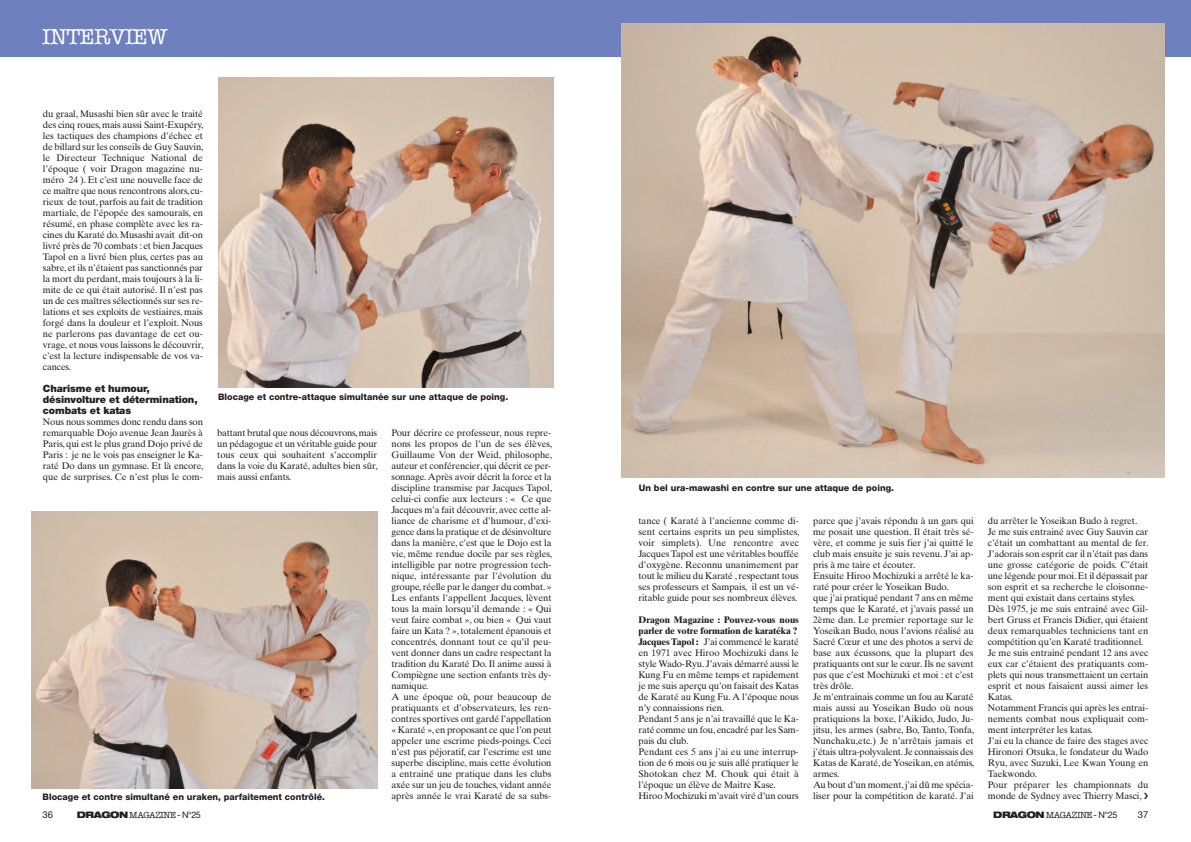
<style>
.page{position:relative;width:1191px;height:842px;background:#fff}
.page>*{position:absolute;margin:0;border:0;box-sizing:border-box;transform-origin:0 0}
.t1{font:22px "American Typewriter";letter-spacing:-.025em;color:#fff}
.t2{font:900 10px/11px "Helvetica Neue LT Std";letter-spacing:-.01em;color:#231f20}
.t3{font:9.5px/11px "Times Ten";letter-spacing:-.01em;color:#231f20;text-align:justify}
.t4{font:9.5px "Helvetica Neue LT Std";color:#231f20}
.t5{font:800 9px "Helvetica Neue LT Std";color:#231f20}
.t6{font:9px "American Typewriter";letter-spacing:-.05em;color:#231f20}
.s1{font-weight:700}
.s2{font-family:"Helvetica Neue LT Std";font-weight:900;font-stretch:expanded}
.s3{font-family:"Helvetica Neue LT Std"}
</style>
<div class="page">
<div style="left:0;top:0;width:1191px;height:57px;background:#6f80bf"></div>
<img style="left:622px;top:23px;width:542px;height:455px">
<img style="left:31px;top:511px;width:347px;height:277px">
<img style="left:218px;top:78px;width:335px;height:309px">
<h1 class="t1" style="left:42px;top:24px;width:127px">INTERVIEW</h1>
<p class="t3" style="left:43px;top:110px;width:162px">du graal, Musashi bien sûr avec le traité des cinq roues,mais aussi Saint-Exupéry, les tactiques des champions d’échec et de billard sur les conseils de Guy Sauvin, le Directeur Technique National de l’époque ( voir Dragon magazine nu&shy;méro 24 ). Et c’est une nouvelle face de ce maître que nous rencontrons alors, cu&shy;rieux de tout,parfois au fait de tradition martiale, de l’épopée des samouraïs, en résumé, en phase complète avec les ra&shy;cines du Karaté do.Musashi avait dit-on livré près de 70 combats : et bien Jacques Tapol en a livré bien plus, certes pas au sabre, et ils n’étaient pas sanctionnés par la mort du perdant, mais toujours à la li&shy;mite de ce qui était autorisé. Il n’est pas un de ces maîtres sélectionnés sur ses re&shy;lations et ses exploits de vestiaires, mais forgé dans la douleur et l’exploit. Nous ne parlerons pas davantage de cet ou&shy;vrage, et nous vous laissons le découvrir, c’est la lecture indispensable de vos va&shy;cances.</p>
<p class="t2" style="left:43px;top:384px;width:156px">Charisme et humour, désinvolture et détermination, combats et katas</p>
<p class="t3" style="left:43px;top:418px;width:162px">Nous nous sommes donc rendu dans son remarquable Dojo avenue Jean Jaurès à Paris, qui est le plus grand Dojo privé de Paris : je ne le vois pas enseigner le Ka&shy;raté Do dans un gymnase. Et là encore, que de surprises. Ce n’est plus le com-</p>
<p class="t3" style="left:217px;top:429px;width:162px">battant brutal que nous découvrons,mais un pédagogue et un véritable guide pour tous ceux qui souhaitent s’accomplir dans la voie du Karaté, adultes bien sûr, mais aussi enfants.</p>
<p class="t3" style="left:391px;top:429px;width:162px;text-align:left">Pour décrire ce professeur, nous repre&shy;nons les propos de l’un de ses élèves, Guillaume Von der Weid, philosophe, auteur et conférencier, qui décrit ce per&shy;sonnage. Après avoir décrit la force et la discipline transmise par Jacques Tapol, celui-ci confie aux lecteurs : « Ce que Jacques m’a fait découvrir, avec cette al&shy;liance de charisme et d’humour, d’exi&shy;gence dans la pratique et de désinvolture dans la manière, c’est que le Dojo est la vie, même rendue docile par ses règles, intelligible par notre progression tech&shy;nique, intéressante par l’évolution du groupe,réelle par le danger du combat. » Les enfants l’appellent Jacques, lèvent tous la main lorsqu’il demande : « Qui veut faire combat », ou bien « Qui vaut faire un Kata ? »,totalement épanouis et concentrés, donnant tout ce qu’il peu&shy;vent donner dans un cadre respectant la tradition du Karaté Do. Il anime aussi à Compiègne une section enfants très dy&shy;namique.<br>A une époque où, pour beaucoup de pratiquants et d’observateurs, les ren&shy;contres sportives ont gardé l’appellation « Karaté », en proposant ce que l’on peut appeler une escrime pieds-poings. Ceci n’est pas péjoratif, car l’escrime est une superbe discipline, mais cette évolution a entrainé une pratique dans les clubs axée sur un jeu de touches, vidant année après année le vrai Karaté de sa subs-</p>
<p class="t5" style="left:218px;top:394px;width:292px">Blocage et contre-attaque simultanée sur une attaque de poing.</p>
<p class="t5" style="left:43px;top:793px;width:284px">Blocage et contre simultané en uraken, parfaitement contrôlé.</p>
<p class="t5" style="left:639px;top:484px;width:257px">Un bel ura-mawashi en contre sur une attaque de poing.</p>
<p class="t3" style="left:638px;top:517px;width:162px">tance ( Karaté à l’ancienne comme di&shy;sent certains esprits un peu simplistes, voir simplets). Une rencontre avec Jacques Tapol est une véritables bouffée d’oxygène. Reconnu unanimement par tout le milieu du Karaté ,respectant tous ses professeurs et Sampais, il est un vé&shy;ritable guide pour ses nombreux élèves.</p>
<p class="t3" style="left:638px;top:616px;width:162px;text-align:left"><span class="s1">Dragon Magazine : Pouvez-vous nous parler de votre formation de karatéka ?<br>Jacques Tapol :</span> J’ai commencé le karaté en 1971 avec Hiroo Mochizuki dans le styleWado-Ryu. J’avais démarré aussi le Kung Fu en même temps et rapidement je me suis aperçu qu’on faisait des Katas de Karaté au Kung Fu.A l’époque nous n’y connaissions rien.<br>Pendant 5 ans je n’ai travaillé que le Ka&shy;raté comme un fou, encadré par les Sam&shy;pais du club.<br>Pendant ces 5 ans j’ai eu une interrup&shy;tion de 6 mois ou je suis allé pratiquer le Shotokan chez M. Chouk qui était à l’époque un élève de Maitre Kase.<br>Hiroo Mochizuki m’avait viré d’un cours</p>
<p class="t3" style="left:813px;top:517px;width:162px;text-align:left">parce que j’avais répondu à un gars qui me posait une question. Il était très sé&shy;vère, et comme je suis fier j’ai quitté le club mais ensuite je suis revenu. J’ai ap&shy;pris à me taire et écouter.<br>Ensuite Hiroo Mochizuki a arrêté le ka&shy;raté pour créer le Yoseikan Budo.<br>que j’ai pratiqué pendant 7 ans en même temps que le Karaté, et j’avais passé un 2ème dan. Le premier reportage sur le Yoseikan Budo, nous l’avions réalisé au Sacré Cœur et une des photos a servi de base aux écussons, que la plupart des pratiquants ont sur le cœur. Ils ne savent pas que c’est Mochizuki et moi : et c’est très drôle.<br>Je m’entrainais comme un fou au Karaté mais aussi au Yoseikan Budo où nous pratiquions la boxe, l’Aikido, Judo, Ju&shy;jitsu, les armes (sabre, Bo, Tanto, Tonfa, Nunchaku,etc.) Je n’arrêtais jamais et j’étais ultra-polyvalent. Je connaissais des Katas de Karaté, deYoseikan, en atémis, armes.<br>Au bout d’un moment,j’ai dû me spécia&shy;liser pour la compétition de karaté. J’ai</p>
<p class="t3" style="left:987px;top:517px;width:162px;text-align:left">du arrêter le Yoseikan Budo à regret.<br>Je me suis entrainé avec Guy Sauvin car c’était un combattant au mental de fer.<br>J’adorais son esprit car il n’était pas dans une grosse catégorie de poids. C’était une légende pour moi.Et il dépassait par son esprit et sa recherche le cloisonne&shy;ment qui existait dans certains styles.<br>Dès 1975, je me suis entrainé avec Gil&shy;bert Gruss et Francis Didier, qui étaient deux remarquables techniciens tant en compétition qu’en Karaté traditionnel.<br>Je me suis entrainé pendant 12 ans avec eux car c’étaient des pratiquants com&shy;plets qui nous transmettaient un certain esprit et nous faisaient aussi aimer les Katas.<br>Notamment Francis qui après les entrai&shy;nements combat nous expliquait com&shy;ment interpréter les katas.<br>J’ai eu la chance de faire des stages avec Hironori Otsuka, le fondateur du Wado Ryu, avec Suzuki, Lee Kwan Young en Taekwondo.<br>Pour préparer les championnats du monde de Sydney avec Thierry Masci,</p>
<p class="t4" style="left:43px;top:811px;width:12px">36</p>
<p class="t6" style="left:77px;top:809px;width:125px"><span class="s2">DRAGON</span> MAGAZINE <span class="s3">- N°25</span></p>
<p class="t6" style="left:993px;top:810px;width:125px"><span class="s2">DRAGON</span> MAGAZINE <span class="s3">- N°25</span></p>
<p class="t4" style="left:1137px;top:811px;width:12px">37</p>
</div>
